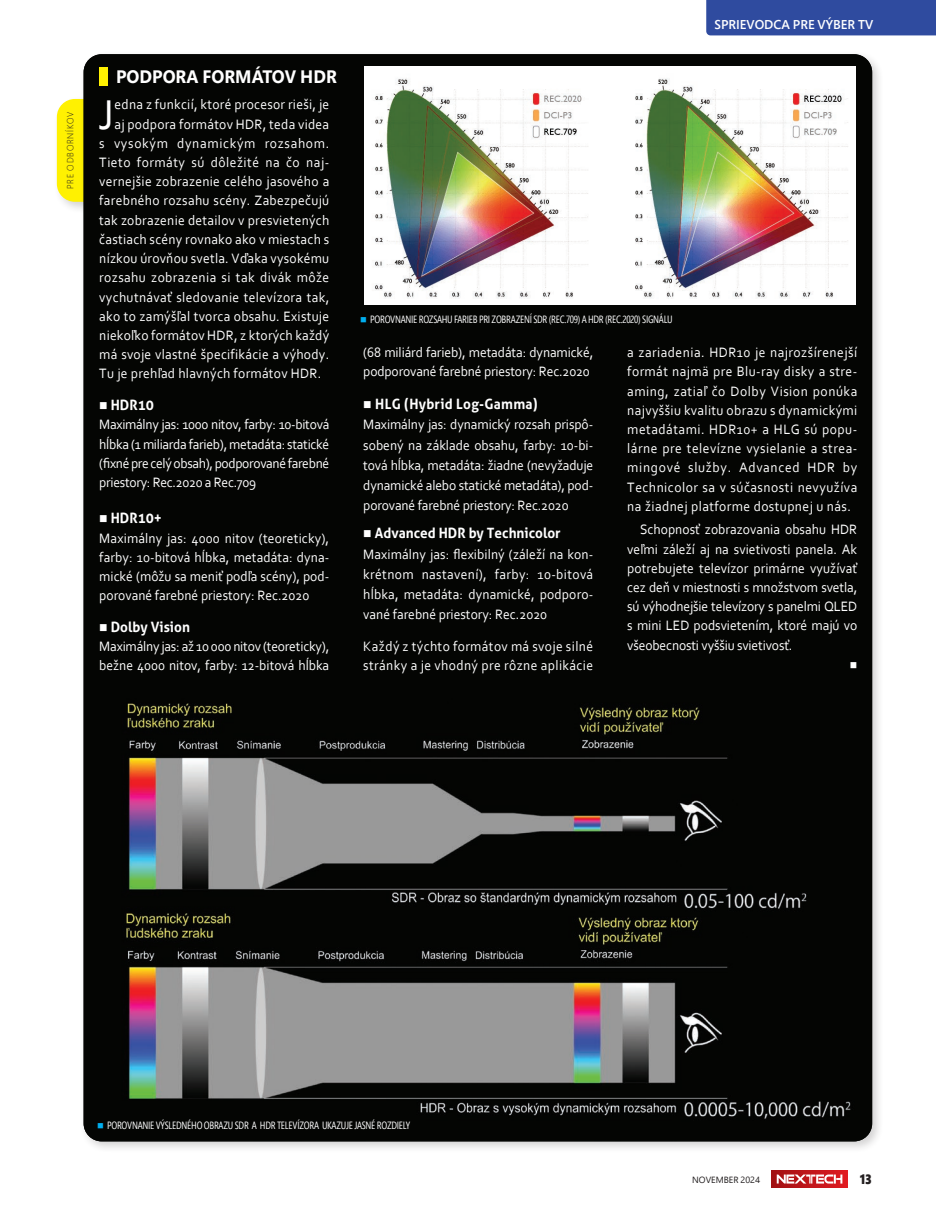
<style>
.page{position:relative;width:936px;height:1212px;background:#fff}
.page>*{position:absolute;margin:0;border:0;box-sizing:border-box;transform-origin:0 0}
.t1{font:43.65px "Corbel";color:#fff;scale:.95 1}
.t2{font:700 18px "Segoe Pro";color:#fff;scale:.95 1}
.t3{font:14.25px/19.2px "Corbel";letter-spacing:.02em;color:#fff;text-align:justify;scale:.95 1}
.t4{font:14.25px/19.2px "Corbel";letter-spacing:-.015em;color:#fff;scale:.95 1}
.t5{font:14.25px/19.2px "Corbel";letter-spacing:-.01em;color:#fff;scale:.95 1}
.t6{font:700 14.25px "Aller";color:#fff;scale:.95 1}
.t7{font:14.25px "Corbel";letter-spacing:.05em;color:#fff;scale:.95 1}
.t8{font:700 14.25px "Aller";letter-spacing:.02em;color:#fff;scale:.95 1}
.t9{font:13.5px "Segoe UI Black";color:#231f20;scale:.85 1}
.t10{font:600 12.75px "Segoe Pro";color:#fff}
.t11{font:10.5px "Segoe Pro Cond";letter-spacing:-.03em;color:#fff;scale:.95 1}
.t12{font:10.5px "Wingdings";color:#fff;scale:.95 1}
.t13{font:300 9px "Segoe Pro";letter-spacing:.09em;color:#231f20;scale:.95 1}
.t14{font:9px "Segoe Pro Display";color:#231f20}
.s1{color:#00aeef}
</style>
<div class="page">
<div style="left:771px;top:1170px;width:76px;height:17px;background:linear-gradient(to right,#a11112,#de1b21)"></div>
<svg style="left:776px;top:1174px;width:66px;height:9px"></svg>
<div style="left:706px;top:0;width:229px;height:35px;background:#2f4b9f"></div>
<div style="left:53px;top:95px;width:181px;height:119px;background:#231f20;opacity:.2"></div>
<div style="left:57px;top:99px;width:165px;height:103px;background:#fff101;border-radius:18px"></div>
<div style="left:80px;top:50px;width:804px;height:1104px;background:#231f20;opacity:.2"></div>
<img style="left:84px;top:54px;width:788px;height:1087px">
<div style="left:99px;top:68px;width:9px;height:18px;background:#fff101"></div>
<img style="left:364px;top:66px;width:491px;height:238px">
<p class="t13" style="left:64px;top:189px;width:83px;rotate:-90deg">PRE ODBORNÍKOV</p>
<p class="t2" style="left:116px;top:63px;width:234px">PODPORA FORMÁTOV HDR</p>
<h1 class="t1" style="left:98px;top:87px;width:18px">J</h1>
<p class="t3" style="left:114px;top:95px;width:227px">edna z funkcií, ktoré procesor rieši, je</p>
<p class="t3" style="left:114px;top:114px;width:227px">aj podpora formátov HDR, teda videa</p>
<p class="t7" style="left:99px;top:134px;width:243px">s vysokým dynamickým rozsahom.</p>
<p class="t3" style="left:99px;top:152px;width:243px">Tieto formáty sú dôležité na čo naj-</p>
<p class="t3" style="left:99px;top:172px;width:243px">vernejšie zobrazenie celého jasového a</p>
<p class="t3" style="left:99px;top:191px;width:243px">farebného rozsahu scény. Zabezpečujú</p>
<p class="t3" style="left:99px;top:210px;width:243px">tak zobrazenie detailov v presvietených</p>
<p class="t3" style="left:99px;top:229px;width:243px">častiach scény rovnako ako v miestach s</p>
<p class="t3" style="left:99px;top:248px;width:243px">nízkou úrovňou svetla. Vďaka vysokému</p>
<p class="t3" style="left:99px;top:268px;width:243px">rozsahu zobrazenia si tak divák môže</p>
<p class="t3" style="left:99px;top:287px;width:243px">vychutnávať sledovanie televízora tak,</p>
<p class="t3" style="left:99px;top:306px;width:243px">ako to zamýšľal tvorca obsahu. Existuje</p>
<p class="t3" style="left:99px;top:325px;width:243px">niekoľko formátov HDR, z ktorých každý</p>
<p class="t3" style="left:99px;top:344px;width:243px">má svoje vlastné špecifikácie a výhody.</p>
<p class="t3" style="left:99px;top:364px;width:235px">Tu je prehľad hlavných formátov HDR.</p>
<p class="t6" style="left:99px;top:396px;width:59px">■ HDR10</p>
<p class="t3" style="left:99px;top:415px;width:243px">Maximálny jas: 1000 nitov, farby: 10-bitová hĺbka (1 miliarda farieb), metadáta: statické (fixné pre celý obsah), podporované farebné priestory: Rec.2020 a Rec.709</p>
<p class="t6" style="left:99px;top:509px;width:68px">■ HDR10+</p>
<p class="t3" style="left:99px;top:528px;width:243px">Maximálny jas: 4000 nitov (teoreticky), farby: 10-bitová hĺbka, metadáta: dyna&shy;mické (môžu sa meniť podľa scény), pod&shy;porované farebné priestory: Rec.2020</p>
<p class="t6" style="left:99px;top:618px;width:97px">■ Dolby Vision</p>
<p class="t4" style="left:99px;top:636px;width:243px">Maximálny jas: až 10 000 nitov (teoreticky), bežne 4000 nitov, farby: 12-bitová hĺbka</p>
<p class="t10" style="left:714px;top:16px;width:160px">SPRIEVODCA PRE VÝBER TV</p>
<p class="t11" style="left:360px;top:313px;width:330px"><span class="s1">■</span> POROVNANIE ROZSAHU FARIEB PRI ZOBRAZENÍ SDR (REC.709) A HDR (REC.2020) SIGNÁLU</p>
<p class="t5" style="left:363px;top:343px;width:243px">(68 miliárd farieb), metadáta: dynamické, podporované farebné priestory: Rec.2020</p>
<p class="t8" style="left:363px;top:395px;width:185px">■ HLG (Hybrid Log-Gamma)</p>
<p class="t3" style="left:363px;top:414px;width:243px;line-height:20.1px">Maximálny jas: dynamický rozsah prispô&shy;sobený na základe obsahu, farby: 10-bi&shy;tová hĺbka, metadáta: žiadne (nevyžaduje dynamické alebo statické metadáta), pod&shy;porované farebné priestory: Rec.2020</p>
<p class="t6" style="left:363px;top:525px;width:209px">■ Advanced HDR by Technicolor</p>
<p class="t3" style="left:363px;top:543px;width:243px;line-height:20.1px">Maximálny jas: flexibilný (záleží na kon&shy;krétnom nastavení), farby: 10-bitová hĺbka, metadáta: dynamické, podporo&shy;vané farebné priestory: Rec.2020</p>
<p class="t3" style="left:363px;top:636px;width:243px">Každý z týchto formátov má svoje silné stránky a je vhodný pre rôzne aplikácie</p>
<p class="t3" style="left:627px;top:343px;width:243px">a zariadenia. HDR10 je najrozšírenejší formát najmä pre Blu-ray disky a stre&shy;aming, zatiaľ čo Dolby Vision ponúka najvyššiu kvalitu obrazu s dynamickými metadátami. HDR10+ a HLG sú popu&shy;lárne pre televízne vysielanie a strea&shy;mingové služby. Advanced HDR by Technicolor sa v súčasnosti nevyužíva na žiadnej platforme dostupnej u nás.</p>
<p class="t3" style="left:627px;top:520px;width:243px;text-indent:13px">Schopnosť zobrazovania obsahu HDR veľmi záleží aj na svietivosti panela. Ak potrebujete televízor primárne využívať cez deň v miestnosti s množstvom svetla, sú výhodnejšie televízory s panelmi QLED s mini LED podsvietením, ktoré majú vo všeobecnosti vyššiu svietivosť.</p>
<p class="t12" style="left:849px;top:659px;width:9px">■</p>
<p class="t11" style="left:97px;top:1118px;width:331px"><span class="s1">■</span> POROVNANIE VÝSLEDNÉHO OBRAZU SDR A HDR TELEVÍZORA UKAZUJE JASNÉ ROZDIELY</p>
<p class="t14" style="left:692px;top:1174px;width:69px">NOVEMBER 2024</p>
<p class="t9" style="left:859px;top:1169px;width:16px">13</p>
</div>
